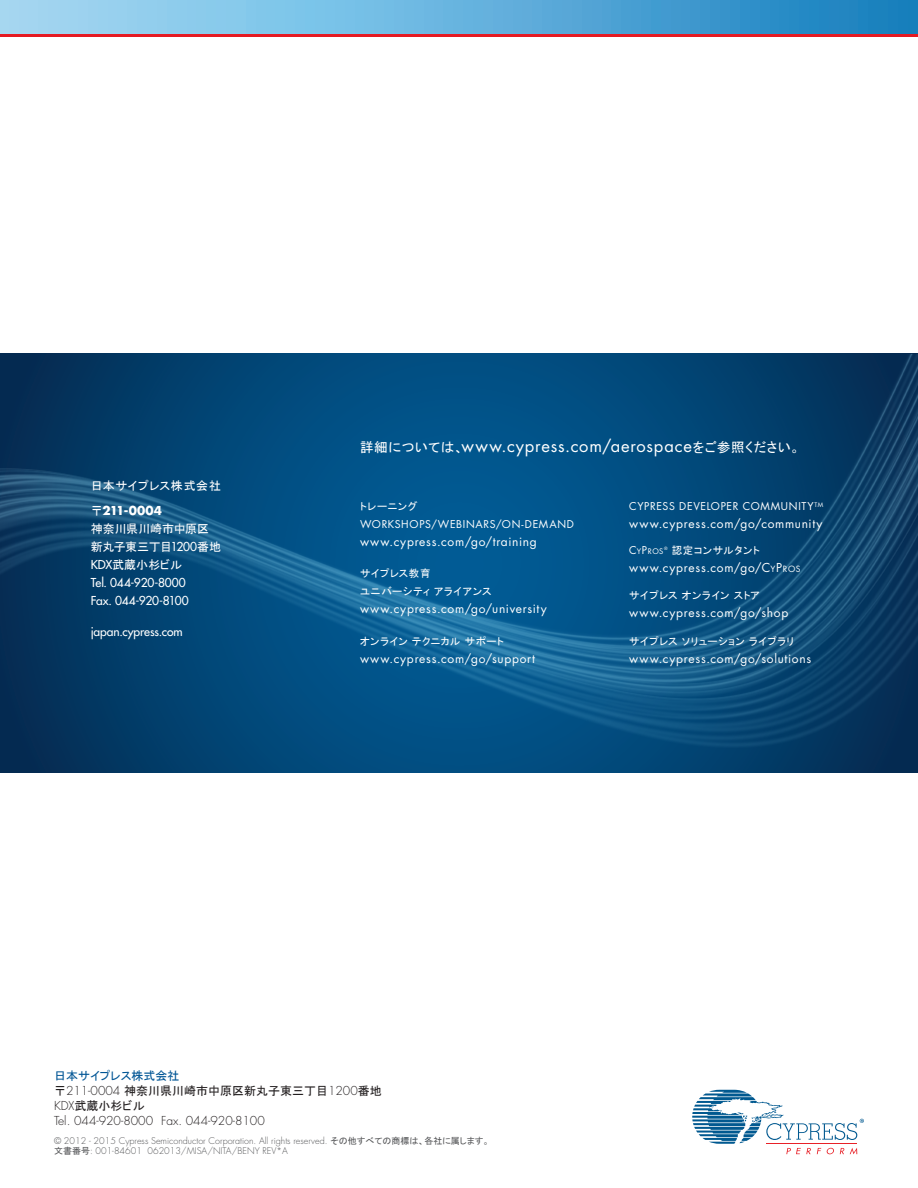
<style>
.page{position:relative;width:918px;height:1188px;background:#fff}
.page>*{position:absolute;margin:0;border:0;box-sizing:border-box;transform-origin:0 0}
.t1{font:16.5px "Futura Std";letter-spacing:.05em;color:#fff}
.t2{font:12px "Futura Std";letter-spacing:.06em;color:#fff}
.t3{font:12px/15px "MS P Gothic";color:#231f20}
.t4{font:500 12px/18px "Futura Std";letter-spacing:-.005em;color:#fff}
.t5{font:300 12px "Futura Std";color:#231f20}
.t6{font:12px/18px "MS P Gothic";letter-spacing:-.005em;color:#fff}
.t7{font:12px "MS P Gothic";letter-spacing:.05em;color:#fff}
.t8{font:700 12px "Futura Std";letter-spacing:.01em;color:#fff}
.t9{font:10.5px/18px "MS P Gothic";letter-spacing:.06em;color:#fff}
.t10{font:10.5px "Futura Std";letter-spacing:.065em;color:#fff}
.t11{font:300 9px/10.5px "Futura Std";color:#57585a}
.t12{font:7.5px "Futura Std";color:#fff}
.t13{font:4.35px "Futura Std";color:#fff}
.s1{font-family:"MS P Gothic";font-weight:400}
.s2{font-family:"Futura Std";font-weight:500}
.s3{font-family:"MS P Gothic";font-size:13.5px}
.s4{font-size:10.5px}
.s5{font-size:8.4px}
.s6{color:#005595}
.s7{font-family:"Futura Std";font-weight:300}
</style>
<div class="page">
<div style="left:0;top:0;width:918px;height:34px;background:linear-gradient(to right,#addff8,#1981c0)"></div>
<hr style="left:0;top:34px;width:918px;height:2px;background:#e51a23">
<svg style="left:692px;top:1090px;width:172px;height:64px"></svg>
<img style="left:0;top:354px;width:918px;height:418px">
<p class="t7" style="left:91px;top:480px;width:132px">日本サイプレス株式会社</p>
<p class="t8" style="left:91px;top:502px;width:73px"><span class="s1">〒</span>211-0004</p>
<p class="t6" style="left:91px;top:519px;width:132px">神奈川県川崎市中原区新丸子東三丁目<span class="s2">1200</span>番地<br><span class="s2">KDX</span>武蔵小杉ビル</p>
<p class="t4" style="left:91px;top:573px;width:100px">Tel. 044-920-8000<br>Fax. 044-920-8100</p>
<p class="t4" style="left:91px;top:623px;width:94px">japan.cypress.com</p>
<h1 class="t1" style="left:360px;top:436px;width:441px"><span class="s3">詳細については、</span>www.cypress.com/aerospace<span class="s3">をご参照ください。</span></h1>
<p class="t9" style="left:360px;top:497px;width:59px">トレーニング</p>
<p class="t10" style="left:360px;top:517px;width:124px">Workshops/Webinars</p>
<p class="t10" style="left:496px;top:517px;width:46px">/On-Dema</p>
<p class="t10" style="left:557px;top:517px;width:17px">nd</p>
<p class="t2" style="left:360px;top:534px;width:178px">www.cypress.com/go/training</p>
<p class="t9" style="left:360px;top:565px;width:133px">サイプレス教育<br>ユニバーシティ アライアンス</p>
<p class="t2" style="left:360px;top:601px;width:188px">www.cypress.com/go/university</p>
<p class="t9" style="left:360px;top:632px;width:146px">オンライン テクニカル サポート</p>
<p class="t2" style="left:360px;top:651px;width:177px">www.cypress.com/go/support</p>
<p class="t10" style="left:629px;top:500px;width:28px">Cypress</p>
<p class="t10" style="left:679px;top:500px;width:145px">DEVELOPER COMMUN ITY<sup>TM</sup></p>
<p class="t2" style="left:629px;top:516px;width:195px">www.cypress.com/go/community</p>
<p class="t12" style="left:629px;top:546px;width:34px"><span class="s4">c</span>y<span class="s4">p</span>ros</p>
<p class="t13" style="left:664px;top:546px;width:5px">®</p>
<p class="t9" style="left:672px;top:541px;width:90px">認定コンサルタント</p>
<p class="t2" style="left:629px;top:560px;width:173px">www.cypress.com/go/C<span class="s5">Y</span>P <span class="s5">ROS</span></p>
<p class="t9" style="left:629px;top:586px;width:132px">サイプレス オンライン ストア</p>
<p class="t2" style="left:629px;top:605px;width:160px">www.cypress.com/go/shop</p>
<p class="t9" style="left:629px;top:633px;width:167px">サイプレス ソリューション ライブラリ</p>
<p class="t2" style="left:629px;top:651px;width:183px">www.cypress.com/go/solutions</p>
<p class="t3" style="left:54px;top:1068px;width:329px"><span class="s6">日本サイプレス株式会社<br></span>〒<span class="s7">211-0004</span> 神奈川県川崎市中原区新丸子東三丁目<span class="s7">1200</span>番地<br><span class="s7">KDX</span>武蔵小杉ビル</p>
<p class="t5" style="left:54px;top:1113px;width:212px">Tel. 044-920-8000 Fax. 044-920-8100</p>
<p class="t11" style="left:54px;top:1135px;width:437px">© 2012 - 2015 Cypress Semiconductor Corporation. All rights reserved. <span class="s1">その他すべての商標は、各社に属します。文書番号</span>: 001-84601 062013/MISA/NITA/BENY REV*A</p>
</div>
